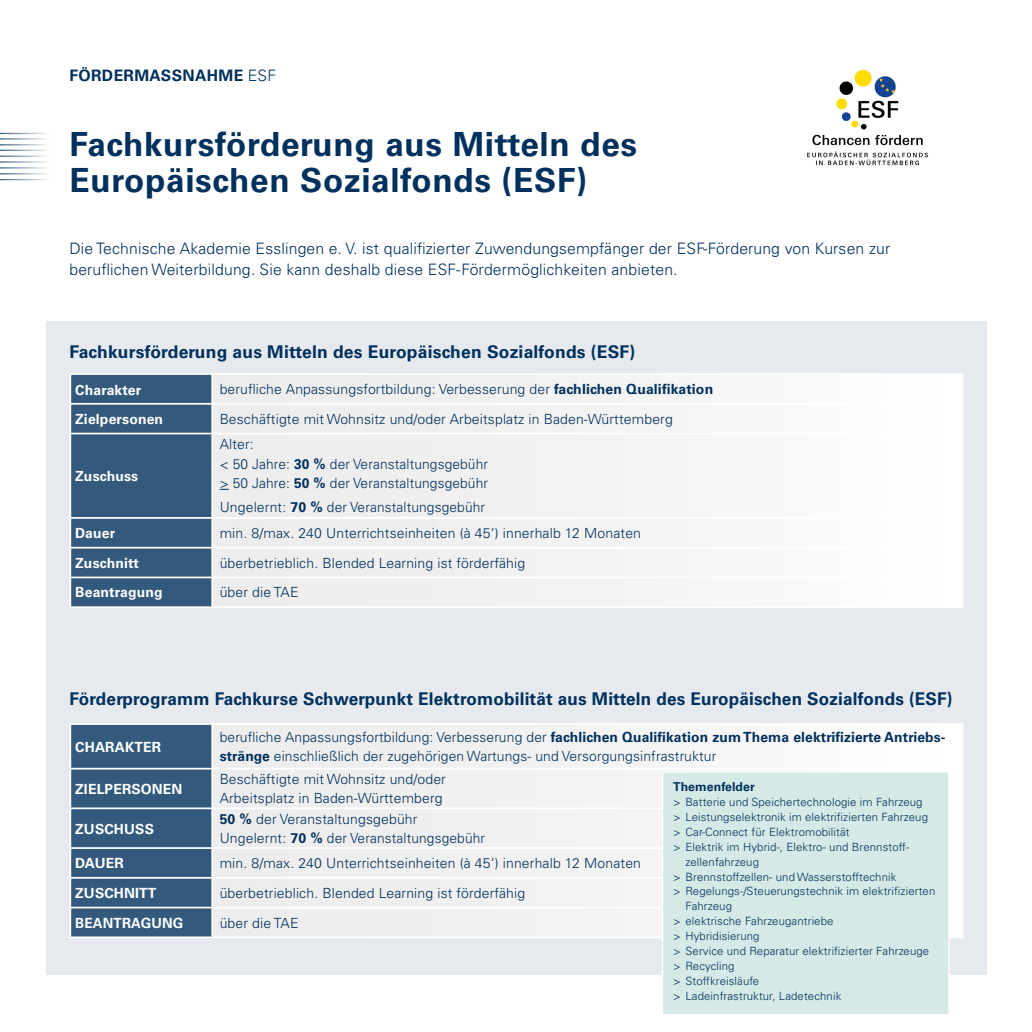
<style>
.page{position:relative;width:1032px;height:1032px;background:#fff}
.page>*{position:absolute;margin:0;border:0;box-sizing:border-box;transform-origin:0 0}
.t1{font:700 33.25px/36.8px "Univers LT Pro 65";letter-spacing:.02em;color:#00305d}
.t2{font:700 17.5px "Univers LT Pro 65";letter-spacing:.01em;color:#00305d}
.t3{font:300 15.75px/21px "Univers LT Pro 45";letter-spacing:.01em;color:#00305d}
.t4{font:700 15.75px "Univers LT Pro 65";letter-spacing:.02em;color:#00305d}
.t5{font:300 14px/19.2px "Univers LT Pro 45";letter-spacing:.01em;color:#00305d}
.t6{font:700 14px "Univers LT Pro 65";letter-spacing:.01em;color:#fff}
.t7{font:700 14px "Univers LT Pro 65";letter-spacing:.01em;color:#00305d}
.t8{font:700 12.25px "Univers LT Pro 65";letter-spacing:.01em;color:#00305d}
.t9{font:300 11.38px "Univers LT Pro 45";letter-spacing:.01em;color:#00305d}
.s1{font-family:"Univers LT Pro 45";font-weight:300;color:#00345d}
.s2{font-family:"Univers LT Pro 65";font-weight:700}
.s3{font-family:"Univers LT Pro 45";font-weight:300}
</style>
<div class="page">
<div style="left:46px;top:321px;width:940px;height:653px;background:#e6eaef"></div>
<hr style="left:0;top:179px;width:51px;height:1px;background:#00305d">
<hr style="left:0;top:161px;width:51px;height:2px;background:#00305d">
<hr style="left:0;top:173px;width:51px;height:1px;background:#00305d">
<hr style="left:0;top:156px;width:51px;height:1px;background:#00305d">
<hr style="left:0;top:144px;width:51px;height:1px;background:#00305d">
<hr style="left:0;top:167px;width:51px;height:2px;background:#00305d">
<hr style="left:0;top:150px;width:51px;height:1px;background:#00305d">
<hr style="left:0;top:138px;width:51px;height:2px;background:#00305d">
<hr style="left:0;top:133px;width:51px;height:1px;background:#00305d">
<svg style="left:71px;top:375px;width:140px;height:231px;background:#365d7f"></svg>
<svg style="left:213px;top:375px;width:748px;height:231px"></svg>
<hr style="left:211px;top:375px;width:2px;height:28px;background:#fff">
<hr style="left:211px;top:405px;width:2px;height:28px;background:#fff">
<hr style="left:211px;top:434px;width:2px;height:83px;background:#fff">
<hr style="left:211px;top:519px;width:2px;height:28px;background:#fff">
<hr style="left:211px;top:548px;width:2px;height:28px;background:#fff">
<hr style="left:211px;top:578px;width:2px;height:28px;background:#fff">
<hr style="left:69px;top:373px;width:143px;height:2px;background:#fff">
<hr style="left:69px;top:375px;width:2px;height:28px;background:#fff">
<hr style="left:212px;top:373px;width:751px;height:2px;background:#fff">
<hr style="left:961px;top:375px;width:2px;height:28px;background:#fff">
<hr style="left:69px;top:403px;width:143px;height:2px;background:#fff">
<hr style="left:69px;top:405px;width:2px;height:28px;background:#fff">
<hr style="left:212px;top:403px;width:751px;height:2px;background:#fff">
<hr style="left:961px;top:405px;width:2px;height:28px;background:#fff">
<hr style="left:69px;top:433px;width:143px;height:1px;background:#fff">
<hr style="left:69px;top:434px;width:2px;height:83px;background:#fff">
<hr style="left:212px;top:433px;width:751px;height:1px;background:#fff">
<hr style="left:961px;top:434px;width:2px;height:83px;background:#fff">
<hr style="left:69px;top:517px;width:143px;height:2px;background:#fff">
<hr style="left:69px;top:519px;width:2px;height:28px;background:#fff">
<hr style="left:212px;top:517px;width:751px;height:2px;background:#fff">
<hr style="left:961px;top:519px;width:2px;height:28px;background:#fff">
<hr style="left:69px;top:547px;width:143px;height:1px;background:#fff">
<hr style="left:69px;top:548px;width:2px;height:28px;background:#fff">
<hr style="left:212px;top:547px;width:751px;height:1px;background:#fff">
<hr style="left:961px;top:548px;width:2px;height:28px;background:#fff">
<hr style="left:69px;top:576px;width:143px;height:2px;background:#fff">
<hr style="left:69px;top:578px;width:2px;height:28px;background:#fff">
<hr style="left:212px;top:576px;width:751px;height:2px;background:#fff">
<hr style="left:961px;top:578px;width:2px;height:28px;background:#fff">
<hr style="left:69px;top:606px;width:143px;height:2px;background:#fff">
<hr style="left:212px;top:606px;width:751px;height:2px;background:#fff">
<img style="left:807px;top:69px;width:121px;height:97px">
<svg style="left:71px;top:725px;width:140px;height:211px;background:#365d7f"></svg>
<svg style="left:213px;top:725px;width:748px;height:211px"></svg>
<hr style="left:211px;top:725px;width:2px;height:43px;background:#fff">
<hr style="left:211px;top:769px;width:2px;height:38px;background:#fff">
<hr style="left:211px;top:809px;width:2px;height:38px;background:#fff">
<hr style="left:211px;top:849px;width:2px;height:28px;background:#fff">
<hr style="left:211px;top:879px;width:2px;height:28px;background:#fff">
<hr style="left:211px;top:908px;width:2px;height:28px;background:#fff">
<hr style="left:69px;top:723px;width:143px;height:2px;background:#fff">
<hr style="left:69px;top:725px;width:2px;height:43px;background:#fff">
<hr style="left:212px;top:723px;width:751px;height:2px;background:#fff">
<hr style="left:961px;top:725px;width:2px;height:43px;background:#fff">
<hr style="left:69px;top:768px;width:143px;height:1px;background:#fff">
<hr style="left:69px;top:769px;width:2px;height:38px;background:#fff">
<hr style="left:212px;top:768px;width:751px;height:1px;background:#fff">
<hr style="left:961px;top:769px;width:2px;height:38px;background:#fff">
<hr style="left:69px;top:807px;width:143px;height:2px;background:#fff">
<hr style="left:69px;top:809px;width:2px;height:38px;background:#fff">
<hr style="left:212px;top:807px;width:751px;height:2px;background:#fff">
<hr style="left:961px;top:809px;width:2px;height:38px;background:#fff">
<hr style="left:69px;top:847px;width:143px;height:2px;background:#fff">
<hr style="left:69px;top:849px;width:2px;height:28px;background:#fff">
<hr style="left:212px;top:847px;width:751px;height:2px;background:#fff">
<hr style="left:961px;top:849px;width:2px;height:28px;background:#fff">
<hr style="left:69px;top:877px;width:143px;height:2px;background:#fff">
<hr style="left:69px;top:879px;width:2px;height:28px;background:#fff">
<hr style="left:212px;top:877px;width:751px;height:2px;background:#fff">
<hr style="left:961px;top:879px;width:2px;height:28px;background:#fff">
<hr style="left:69px;top:907px;width:143px;height:1px;background:#fff">
<hr style="left:69px;top:908px;width:2px;height:28px;background:#fff">
<hr style="left:212px;top:907px;width:751px;height:1px;background:#fff">
<hr style="left:961px;top:908px;width:2px;height:28px;background:#fff">
<hr style="left:69px;top:936px;width:143px;height:2px;background:#fff">
<hr style="left:212px;top:936px;width:751px;height:2px;background:#fff">
<div style="left:662px;top:772px;width:287px;height:243px;background:#d5e9e6"></div>
<div style="left:662px;top:771px;width:287px;height:244px;border:1px solid #fff"></div>
<p class="t4" style="left:69px;top:65px;width:208px">FÖRDERMASSNAHME <span class="s1">ESF</span></p>
<h1 class="t1" style="left:69px;top:124px;width:569px">Fachkursförderung aus Mitteln des<br>Europäischen Sozialfonds (ESF)</h1>
<p class="t3" style="left:69px;top:238px;width:822px">Die Technische Akademie Esslingen e. V. ist qualifizierter Zuwendungsempfänger der ESF-Förderung von Kursen zur beruflichen Weiterbildung. Sie kann deshalb diese ESF-Fördermöglichkeiten anbieten.</p>
<p class="t2" style="left:69px;top:339px;width:567px">Fachkursförderung aus Mitteln des Europäischen Sozialfonds (ESF)</p>
<p class="t6" style="left:75px;top:380px;width:67px">Charakter</p>
<p class="t5" style="left:220px;top:379px;width:495px">berufliche Anpassungsfortbildung: Verbesserung der <span class="s2">fachlichen Qualifikation</span></p>
<p class="t6" style="left:75px;top:409px;width:89px">Zielpersonen</p>
<p class="t5" style="left:220px;top:409px;width:455px">Beschäftigte mit Wohnsitz und/oder Arbeitsplatz in Baden-Württemberg</p>
<p class="t6" style="left:75px;top:467px;width:64px">Zuschuss</p>
<p class="t5" style="left:220px;top:434px;width:270px">Alter:<br>&lt; 50 Jahre: <span class="s2">30 %</span> der Veranstaltungsgebühr &gt; 50 Jahre: <span class="s2">50 %</span> der Veranstaltungsgebühr</p>
<p class="t5" style="left:220px;top:497px;width:267px">Ungelernt: <span class="s2">70 %</span> der Veranstaltungsgebühr</p>
<p class="t6" style="left:75px;top:523px;width:41px">Dauer</p>
<p class="t5" style="left:220px;top:523px;width:423px">min. 8/max. 240 Unterrichtseinheiten (à 45‘) innerhalb 12 Monaten</p>
<p class="t6" style="left:75px;top:553px;width:65px">Zuschnitt</p>
<p class="t5" style="left:220px;top:553px;width:307px">überbetrieblich. Blended Learning ist förderfähig</p>
<p class="t6" style="left:75px;top:582px;width:89px">Beantragung</p>
<p class="t5" style="left:220px;top:582px;width:80px">über die TAE</p>
<p class="t2" style="left:69px;top:686px;width:885px">Förderprogramm Fachkurse Schwerpunkt Elektromobilität aus Mitteln des Europäischen Sozialfonds (ESF)</p>
<p class="t6" style="left:75px;top:737px;width:87px">CHARAKTER</p>
<p class="t7" style="left:220px;top:727px;width:727px"><span class="s3">berufliche Anpassungsfortbildung: Verbesserung der</span> fachlichen Qualifikation zum Thema elektrifizierte Antriebs-</p>
<p class="t5" style="left:220px;top:746px;width:498px"><span class="s2">stränge</span> einschließlich der zugehörigen Wartungs- und Versorgungsinfrastruktur</p>
<p class="t6" style="left:75px;top:779px;width:109px">ZIELPERSONEN</p>
<p class="t5" style="left:220px;top:769px;width:228px">Beschäftigte mit Wohnsitz und/oder<br>Arbeitsplatz in Baden-Württemberg</p>
<p class="t6" style="left:75px;top:819px;width:80px">ZUSCHUSS</p>
<p class="t5" style="left:220px;top:809px;width:267px"><span class="s2">50 %</span> der Veranstaltungsgebühr<br>Ungelernt: <span class="s2">70 %</span> der Veranstaltungsgebühr</p>
<p class="t6" style="left:75px;top:853px;width:50px">DAUER</p>
<p class="t5" style="left:220px;top:853px;width:423px">min. 8/max. 240 Unterrichtseinheiten (à 45‘) innerhalb 12 Monaten</p>
<p class="t6" style="left:75px;top:883px;width:82px">ZUSCHNITT</p>
<p class="t5" style="left:220px;top:883px;width:307px">überbetrieblich. Blended Learning ist förderfähig</p>
<p class="t6" style="left:75px;top:913px;width:110px">BEANTRAGUNG</p>
<p class="t5" style="left:220px;top:912px;width:80px">über die TAE</p>
<p class="t8" style="left:673px;top:778px;width:83px">Themenfelder</p>
<p class="t9" style="left:673px;top:795px;width:251px">&gt; Batterie und Speichertechnologie im Fahrzeug</p>
<p class="t9" style="left:673px;top:809px;width:256px">&gt; Leistungselektronik im elektrifizierten Fahrzeug</p>
<p class="t9" style="left:673px;top:824px;width:178px">&gt; Car-Connect für Elektromobilität</p>
<p class="t9" style="left:673px;top:839px;width:238px">&gt; Elektrik im Hybrid-, Elektro- und Brennstoff-</p>
<p class="t9" style="left:685px;top:854px;width:75px">zellenfahrzeug</p>
<p class="t9" style="left:673px;top:869px;width:225px">&gt; Brennstoffzellen- und Wasserstofftechnik</p>
<p class="t9" style="left:673px;top:884px;width:264px">&gt; Regelungs-/Steuerungstechnik im elektrifizierten</p>
<p class="t9" style="left:685px;top:899px;width:48px">Fahrzeug</p>
<p class="t9" style="left:673px;top:914px;width:162px">&gt; elektrische Fahrzeugantriebe</p>
<p class="t9" style="left:673px;top:928px;width:88px">&gt; Hybridisierung</p>
<p class="t9" style="left:673px;top:943px;width:258px">&gt; Service und Reparatur elektrifizierter Fahrzeuge</p>
<p class="t9" style="left:673px;top:958px;width:63px">&gt; Recycling</p>
<p class="t9" style="left:673px;top:973px;width:88px">&gt; Stoffkreisläufe</p>
<p class="t9" style="left:673px;top:988px;width:170px">&gt; Ladeinfrastruktur, Ladetechnik</p>
</div>
